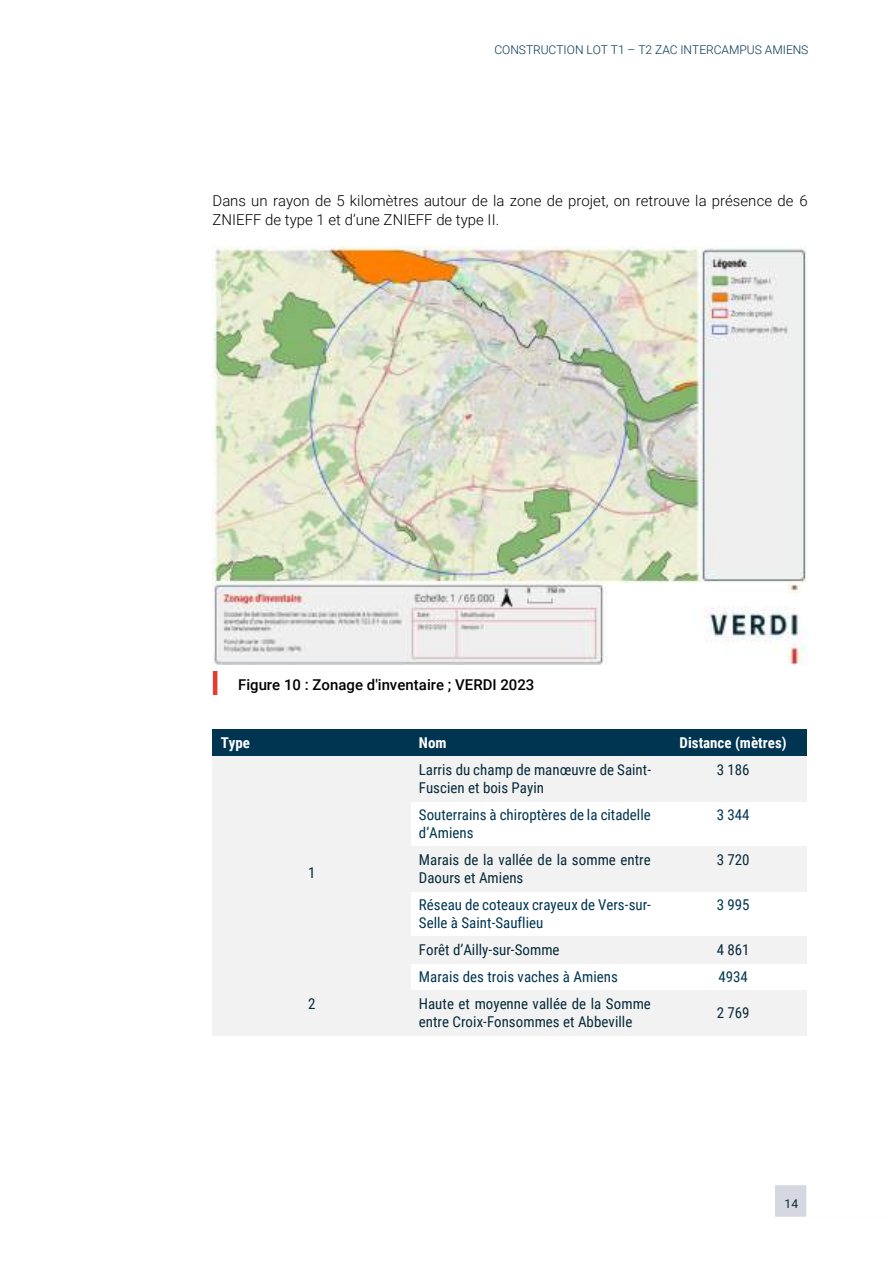
<style>
.page{position:relative;width:893px;height:1263px;background:#fff}
.page>*{position:absolute;margin:0;border:0;box-sizing:border-box;transform-origin:0 0}
.t1{font:15px/18px "Roboto Condensed";color:#072a39}
.t2{font:15px/18px "Roboto Condensed";color:#003551}
.t3{font:300 15px/19.8px "Roboto";color:#000}
.t4{font:500 15px "Roboto";color:#000}
.t5{font:700 15px "Roboto Condensed";color:#fff}
.t6{font:300 12px "Roboto";color:#003551}
.t7{font:12px "Roboto";color:#072a39}
</style>
<div class="page">
<img style="left:776px;top:1185px;width:31px;height:32px">
<div style="left:213px;top:729px;width:198px;height:27px;background:#003551"></div>
<div style="left:411px;top:729px;width:248px;height:27px;background:#003551"></div>
<div style="left:659px;top:729px;width:148px;height:27px;background:#003551"></div>
<div style="left:213px;top:756px;width:198px;height:234px;background:#f2f2f2"></div>
<div style="left:411px;top:756px;width:248px;height:45px;background:#f2f2f2"></div>
<div style="left:659px;top:756px;width:148px;height:45px;background:#f2f2f2"></div>
<div style="left:411px;top:846px;width:248px;height:45px;background:#f2f2f2"></div>
<div style="left:659px;top:846px;width:148px;height:45px;background:#f2f2f2"></div>
<div style="left:411px;top:936px;width:248px;height:27px;background:#f2f2f2"></div>
<div style="left:659px;top:936px;width:148px;height:27px;background:#f2f2f2"></div>
<div style="left:213px;top:990px;width:198px;height:45px;background:#f2f2f2"></div>
<div style="left:411px;top:990px;width:248px;height:45px;background:#f2f2f2"></div>
<div style="left:659px;top:990px;width:148px;height:45px;background:#f2f2f2"></div>
<img style="left:213px;top:246px;width:595px;height:419px">
<img style="left:213px;top:672px;width:5px;height:22px">
<p class="t6" style="left:494px;top:43px;width:315px">CONSTRUCTION LOT T1 – T2 ZAC INTERCAMPUS AMIENS</p>
<p class="t3" style="left:213px;top:191px;width:597px">Dans un rayon de 5 kilomètres autour de la zone de projet, on retrouve la présence de 6<br>ZNIEFF de type 1 et d’une ZNIEFF de type II.</p>
<p class="t4" style="left:238px;top:676px;width:298px">Figure 10 : Zonage d'inventaire ; VERDI 2023</p>
<p class="t5" style="left:221px;top:734px;width:31px">Type</p>
<p class="t5" style="left:419px;top:734px;width:29px">Nom</p>
<p class="t5" style="left:680px;top:734px;width:109px">Distance (mètres)</p>
<p class="t1" style="left:308px;top:864px;width:9px">1</p>
<p class="t1" style="left:419px;top:761px;width:234px">Larris du champ de manœuvre de Saint-<br>Fuscien et bois Payin</p>
<p class="t1" style="left:717px;top:761px;width:34px">3 186</p>
<p class="t2" style="left:419px;top:806px;width:233px">Souterrains à chiroptères de la citadelle d’Amiens</p>
<p class="t2" style="left:717px;top:806px;width:34px">3 344</p>
<p class="t1" style="left:419px;top:851px;width:233px">Marais de la vallée de la somme entre<br>Daours et Amiens</p>
<p class="t1" style="left:717px;top:851px;width:34px">3 720</p>
<p class="t2" style="left:419px;top:896px;width:234px">Réseau de coteaux crayeux de Vers-sur-<br>Selle à Saint-Sauflieu</p>
<p class="t2" style="left:717px;top:896px;width:34px">3 995</p>
<p class="t1" style="left:419px;top:941px;width:142px">Forêt d’Ailly-sur-Somme</p>
<p class="t1" style="left:717px;top:941px;width:34px">4 861</p>
<p class="t2" style="left:419px;top:968px;width:201px">Marais des trois vaches à Amiens</p>
<p class="t2" style="left:718px;top:968px;width:31px">4934</p>
<p class="t1" style="left:308px;top:995px;width:9px">2</p>
<p class="t1" style="left:419px;top:995px;width:233px">Haute et moyenne vallée de la Somme entre Croix-Fonsommes et Abbeville</p>
<p class="t1" style="left:717px;top:1004px;width:34px">2 769</p>
<p class="t7" style="left:785px;top:1197px;width:15px">14</p>
</div>
